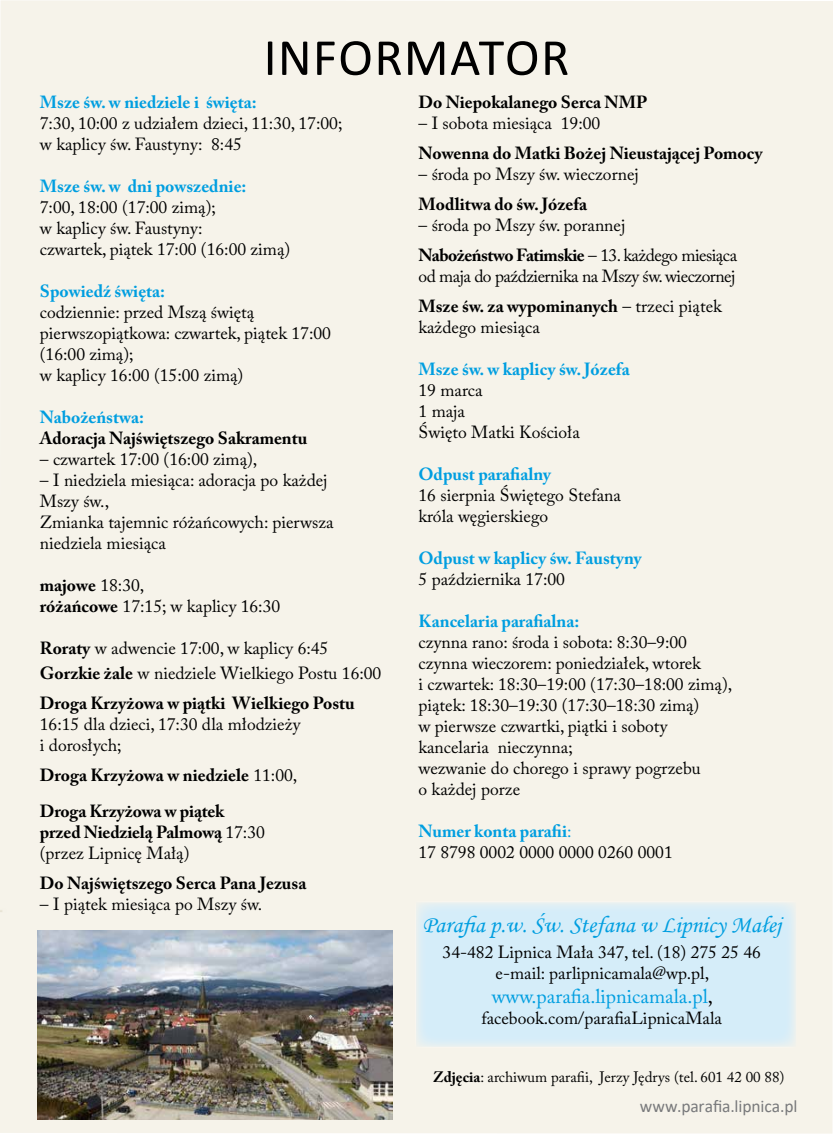
<style>
.page{position:relative;width:833px;height:1134px;background:#fff}
.page>*{position:absolute;margin:0;border:0;box-sizing:border-box;transform-origin:0 0}
.t1{font:52.5px "Calibri";color:#000}
.t2{font:23.75px "Monotype Corsiva";color:#009ee0}
.t3{font:20px "Adobe Caslon Pro";color:#009ee0}
.t4{font:17.5px/21px "Adobe Caslon Pro";color:#000}
.t5{font:700 17.5px/36px "Adobe Caslon Pro";color:#000}
.t6{font:700 17.5px "Adobe Caslon Pro";color:#009ee0}
.t7{font:17.5px/30px "Adobe Caslon Pro";letter-spacing:-.03em;color:#000}
.t8{font:17.5px "Calibri";letter-spacing:-.005em;color:#797a7c}
.t9{font:15px "Adobe Caslon Pro";color:#000}
.s1{font-weight:700}
.s2{font-weight:700;color:#009ee0}
.s3{color:#009ee0}
.s4{font-weight:400}
.s5{color:#000}
</style>
<div class="page">
<div style="left:0;top:0;width:833px;height:1133px;background:#f6f3ea"></div>
<div style="left:415px;top:901px;width:382px;height:147px;background:#d5edfa;border:1px solid #fff"></div>
<img style="left:37px;top:930px;width:355px;height:190px">
<h1 class="t1" style="left:263px;top:21px;width:31px">informator</h1>
<p class="t5" style="left:418px;top:84px;width:230px">Do Niepokalanego Serca NMP</p>
<p class="t4" style="left:418px;top:113px;width:183px">– I sobota miesiąca 19:00</p>
<p class="t5" style="left:418px;top:135px;width:345px">Nowenna do Matki Bożej Nieustającej Pomocy</p>
<p class="t4" style="left:418px;top:164px;width:222px">– środa po Mszy św. wieczornej</p>
<p class="t5" style="left:418px;top:186px;width:170px">Modlitwa do św. Józefa</p>
<p class="t4" style="left:418px;top:210px;width:320px;line-height:30px">– środa po Mszy św. porannej<br><span class="s1">Nabożeństwo Fatimskie</span> – 13. każdego miesiąca</p>
<p class="t7" style="left:418px;top:261px;width:318px">od maja do października na Mszy św. wieczornej<br><span class="s1">Msze św. za wypominanych</span> – trzeci piątek</p>
<p class="t4" style="left:418px;top:317px;width:123px">każdego miesiąca</p>
<p class="t6" style="left:418px;top:359px;width:213px">Msze św. w kaplicy św. Józefa</p>
<p class="t4" style="left:418px;top:380px;width:163px">19 marca<br>1 maja<br>Święto Matki Kościoła</p>
<p class="t6" style="left:418px;top:464px;width:134px">Odpust parafialny</p>
<p class="t4" style="left:418px;top:485px;width:204px">16 sierpnia Świętego Stefana króla węgierskiego</p>
<p class="t6" style="left:418px;top:548px;width:225px">Odpust w kaplicy św. Faustyny</p>
<p class="t4" style="left:418px;top:569px;width:148px">5 października 17:00</p>
<p class="t6" style="left:418px;top:611px;width:162px">Kancelaria parafialna:</p>
<p class="t4" style="left:418px;top:632px;width:315px">czynna rano: środa i sobota: 8:30–9:00 czynna wieczorem: poniedziałek, wtorek<br>i czwartek: 18:30–19:00 (17:30–18:00 zimą), piątek: 18:30–19:30 (17:30–18:30 zimą)<br>w pierwsze czwartki, piątki i soboty kancelaria nieczynna;<br>wezwanie do chorego i sprawy pogrzebu<br>o każdej porze</p>
<p class="t4" style="left:418px;top:821px;width:256px"><span class="s2">Numer konta parafii</span><span class="s3">:<br></span>17 8798 0002 0000 0000 0260 0001</p>
<p class="t6" style="left:40px;top:92px;width:218px">Msze św. w niedziele i święta:</p>
<p class="t4" style="left:40px;top:113px;width:304px">7:30, 10:00 z udziałem dzieci, 11:30, 17:00; w kaplicy św. Faustyny: 8:45</p>
<p class="t6" style="left:40px;top:176px;width:208px">Msze św. w dni powszednie:</p>
<p class="t4" style="left:40px;top:197px;width:252px">7:00, 18:00 (17:00 zimą);<br>w kaplicy św. Faustyny:<br>czwartek, piątek 17:00 (16:00 zimą)</p>
<p class="t6" style="left:40px;top:281px;width:127px">Spowiedź święta:</p>
<p class="t4" style="left:40px;top:302px;width:293px">codziennie: przed Mszą świętą pierwszopiątkowa: czwartek, piątek 17:00 (16:00 zimą);<br>w kaplicy 16:00 (15:00 zimą)</p>
<p class="t6" style="left:40px;top:407px;width:106px">Nabożeństwa:</p>
<p class="t5" style="left:40px;top:420px;width:269px">Adoracja Najświętszego Sakramentu</p>
<p class="t4" style="left:40px;top:449px;width:219px">– czwartek 17:00 (16:00 zimą),</p>
<p class="t4" style="left:40px;top:470px;width:295px">– I niedziela miesiąca: adoracja po każdej<br>Mszy św.,<br>Zmianka tajemnic różańcowych: pierwsza niedziela miesiąca</p>
<p class="t4" style="left:40px;top:575px;width:242px"><span class="s1">majowe</span> 18:30,<br><span class="s1">różańcowe</span> 17:15; w kaplicy 16:30</p>
<p class="t4" style="left:40px;top:636px;width:343px;line-height:25px"><span class="s1">Roraty</span> w adwencie 17:00, w kaplicy 6:45<br><span class="s1">Gorzkie żale</span> w niedziele Wielkiego Postu 16:00</p>
<p class="t5" style="left:40px;top:685px;width:316px">Droga Krzyżowa w piątki Wielkiego Postu</p>
<p class="t4" style="left:40px;top:714px;width:262px">16:15 dla dzieci, 17:30 dla młodzieży i dorosłych;</p>
<p class="t5" style="left:40px;top:757px;width:259px">Droga Krzyżowa w niedziele <span class="s4">11:00,<br></span>Droga Krzyżowa w piątek</p>
<p class="t4" style="left:40px;top:822px;width:226px"><span class="s1">przed Niedzielą Palmową</span> 17:30 (przez Lipnicę Małą)</p>
<p class="t5" style="left:40px;top:865px;width:268px">Do Najświętszego Serca Pana Jezusa</p>
<p class="t4" style="left:40px;top:894px;width:224px">– I piątek miesiąca po Mszy św.</p>
<h2 class="t2" style="left:422px;top:910px;width:360px">Parafia p.w. Św. Stefana w Lipnicy Małej</h2>
<p class="t4" style="left:442px;top:941px;width:320px;text-align:center">34-482 Lipnica Mała 347, tel. (18) 275 25 46 e-mail: parlipnicamala@wp.pl,</p>
<p class="t3" style="left:492px;top:984px;width:223px">www.parafia.lipnicamala.pl<span class="s5">,</span></p>
<p class="t4" style="left:481px;top:1007px;width:242px">facebook.com/parafiaLipnicaMala</p>
<p class="t9" style="left:433px;top:1068px;width:353px"><span class="s1">Zdjęcia</span>: archiwum parafii, Jerzy Jędrys (tel. 601 42 00 88)</p>
<p class="t8" style="left:639px;top:1094px;width:159px">www.parafia.lipnica.pl</p>
</div>
